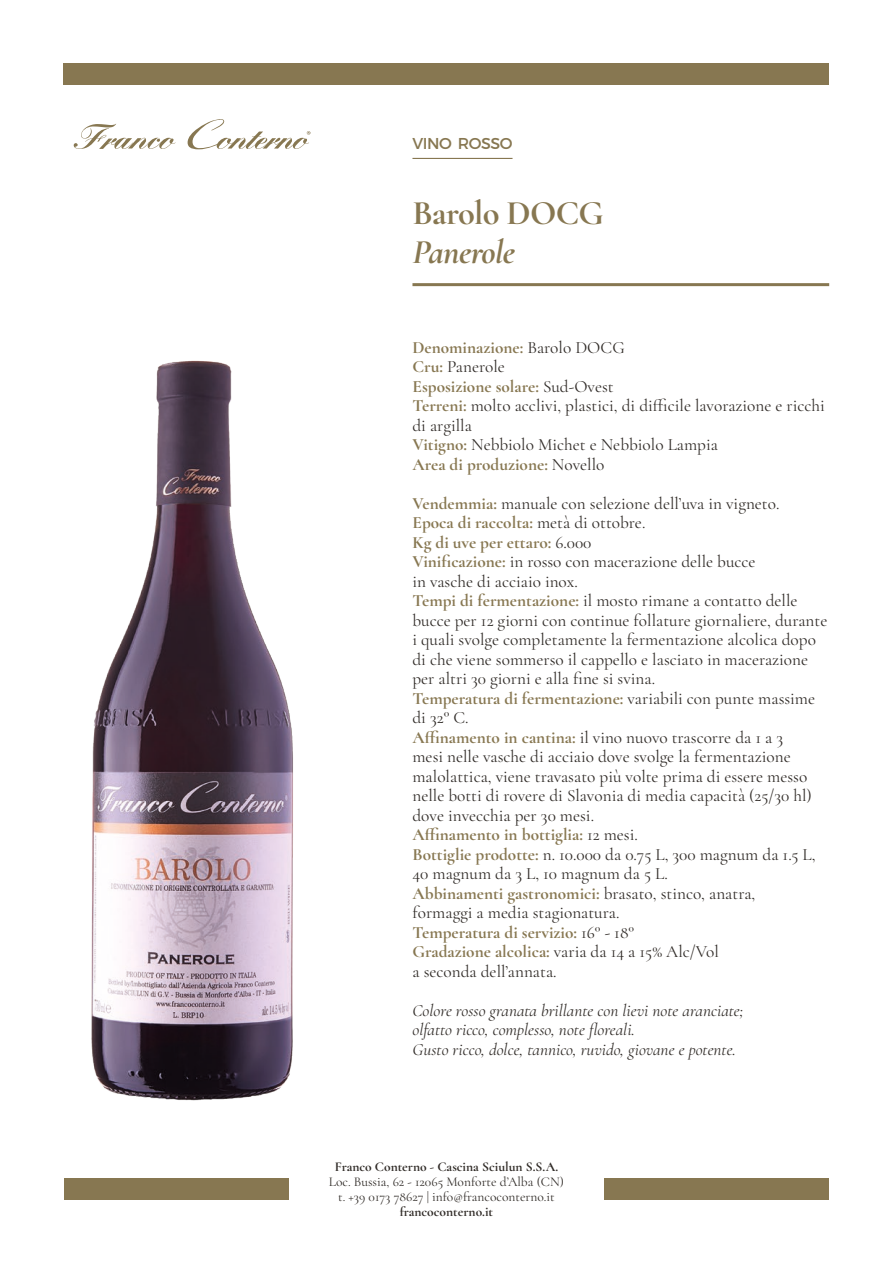
<style>
.page{position:relative;width:893px;height:1263px;background:#fff}
.page>*{position:absolute;margin:0;border:0;box-sizing:border-box;transform-origin:0 0}
.t1{font:700 34.5px "Cormorant Garamond";letter-spacing:-.02em;color:#877751}
.t2{font:italic 700 34.5px "Cormorant Garamond";letter-spacing:-.02em;color:#877751}
.t3{font:17.25px/19.5px "Cormorant Garamond";color:#2f2a26}
.t4{font:italic 17.25px/19.5px "Cormorant Garamond";color:#2f2a26}
.t5{font:15.75px "Montserrat";letter-spacing:-.03em;color:#877751}
.t6{font:13.5px/15px "Cormorant Garamond";color:#2f2a26;text-align:center}
.t7{font:700 13.5px "Cormorant Garamond";color:#2f2a26}
.s1{font-weight:700;color:#877751}
</style>
<div class="page">
<div style="left:64px;top:1178px;width:224px;height:21px;background:#877751"></div>
<div style="left:604px;top:1178px;width:225px;height:21px;background:#877751"></div>
<img style="left:91px;top:360px;width:202px;height:741px">
<div style="left:64px;top:64px;width:765px;height:21px;background:#877751"></div>
<hr style="left:412px;top:283px;width:417px;height:3px;background:#877751">
<hr style="left:412px;top:158px;width:100px;height:1px;background:#877751">
<svg style="left:74px;top:124px;width:101px;height:25px"></svg>
<svg style="left:188px;top:119px;width:122px;height:30px"></svg>
<p class="t5" style="left:412px;top:131px;width:102px">VINO ROSSO</p>
<h1 class="t1" style="left:412px;top:191px;width:193px">Barolo DOCG</h1>
<h1 class="t2" style="left:412px;top:231px;width:104px">Panerole</h1>
<p class="t3" style="left:412px;top:337px;width:414px"><span class="s1">Denominazione:</span> Barolo DOCG<br><span class="s1">Cru:</span> Panerole<br><span class="s1">Esposizione solare:</span> Sud-Ovest<br><span class="s1">Terreni:</span> molto acclivi, plastici, di difficile lavorazione e ricchi di argilla<br><span class="s1">Vitigno:</span> Nebbiolo Michet e Nebbiolo Lampia<br><span class="s1">Area di produzione:</span> Novello</p>
<p class="t3" style="left:412px;top:493px;width:416px"><span class="s1">Vendemmia:</span> manuale con selezione dell’uva in vigneto.<br><span class="s1">Epoca di raccolta:</span> metà di ottobre.<br><span class="s1">Kg di uve per ettaro:</span> 6.000<br><span class="s1">Vinificazione:</span> in rosso con macerazione delle bucce<br>in vasche di acciaio inox.<br><span class="s1">Tempi di fermentazione:</span> il mosto rimane a contatto delle bucce per 12 giorni con continue follature giornaliere, durante i quali svolge completamente la fermentazione alcolica dopo di che viene sommerso il cappello e lasciato in macerazione per altri 30 giorni e alla fine si svina.<br><span class="s1">Temperatura di fermentazione:</span> variabili con punte massime di 32° C.<br><span class="s1">Affinamento in cantina:</span> il vino nuovo trascorre da 1 a 3<br>mesi nelle vasche di acciaio dove svolge la fermentazione malolattica, viene travasato più volte prima di essere messo nelle botti di rovere di Slavonia di media capacità (25/30 hl) dove invecchia per 30 mesi.<br><span class="s1">Affinamento in bottiglia:</span> 12 mesi.<br><span class="s1">Bottiglie prodotte:</span> n. 10.000 da 0.75 L, 300 magnum da 1.5 L, 40 magnum da 3 L, 10 magnum da 5 L.<br><span class="s1">Abbinamenti gastronomici:</span> brasato, stinco, anatra,<br>formaggi a media stagionatura.<br><span class="s1">Temperatura di servizio:</span> 16° - 18°<br><span class="s1">Gradazione alcolica:</span> varia da 14 a 15% Alc/Vol<br>a seconda dell’annata.</p>
<p class="t4" style="left:412px;top:1000px;width:333px">Colore rosso granata brillante con lievi note aranciate; olfatto ricco, complesso, note floreali.<br>Gusto ricco, dolce, tannico, ruvido, giovane e potente.</p>
<p class="t7" style="left:335px;top:1158px;width:225px">Franco Conterno - Cascina Sciulun S.S.A.</p>
<p class="t6" style="left:329px;top:1174px;width:237px">Loc. Bussia, 62 - 12065 Monforte d’Alba (CN) t. +39 0173 78627 | info@francoconterno.it</p>
<p class="t7" style="left:400px;top:1203px;width:95px">francoconterno.it</p>
</div>
